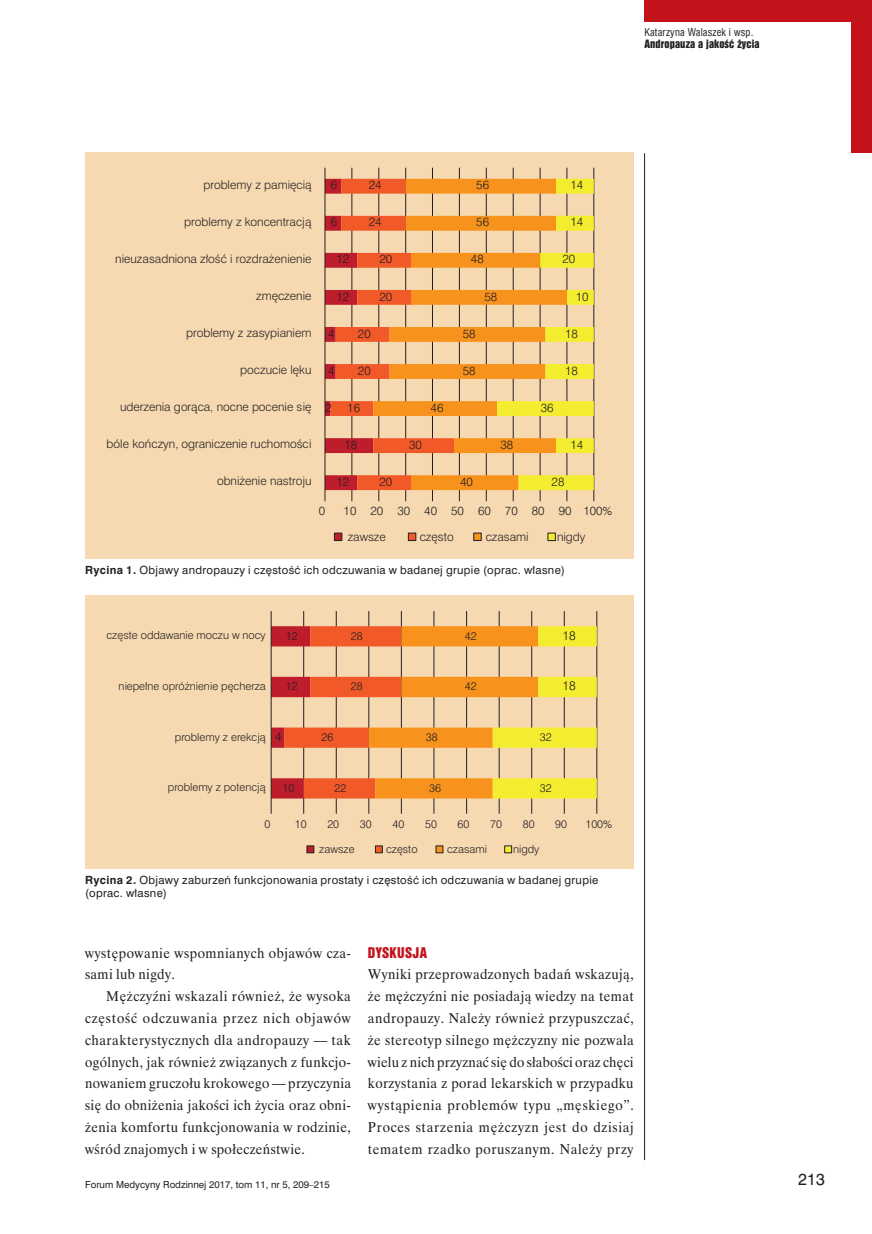
<style>
.page{position:relative;width:872px;height:1234px;background:#fff}
.page>*{position:absolute;margin:0;border:0;box-sizing:border-box;transform-origin:0 0}
.t1{font:15px "Swis 721 PL";color:#231f20}
._072_-_Tekst_-_nastę{font:14.25px/21.8px "Time Ibis EE";letter-spacing:.03em;color:#231f20;scale:.95 1}
._070_-_Tekst_-_pierw{font:14.25px/21.8px "Time Ibis EE";letter-spacing:.045em;color:#231f20;text-align:justify;scale:.95 1}
._081_-_Śródtytuł_1{font:13.5px "Swis 921 EU";letter-spacing:.025em;color:#c4121a}
.t2{font:12.45px "Swis 721 Lt EU";color:#231f20}
.t3{font:12px "Swis 721 Lt EU";color:#231f20}
.t4{font:11.1px "Swis 721 Lt EU";color:#231f20}
.R_-_Rycina_-_podpis{font:10.5px/12.9px "Swis 721 PL";letter-spacing:.03em;color:#231f20}
.t5{font:10.5px "Swis 721 Cn EU";letter-spacing:.01em;color:#231f20}
.t6{font:10.5px "Swis 921 EU";letter-spacing:.01em;color:#231f20}
.t7{font:9px "Swis 721 PL";color:#231f20}
.s1{font-weight:700}
</style>
<div class="page">
<hr style="left:644px;top:153px;width:1px;height:1006px;background:#231f20">
<div style="left:644px;top:0;width:228px;height:21px;background:#c4121a"></div>
<div style="left:850px;top:0;width:22px;height:153px;background:#c4121a"></div>
<div style="left:85px;top:152px;width:549px;height:406px;background:#f6d9b1"></div>
<hr style="left:351px;top:168px;width:1px;height:333px;background:#231f20">
<hr style="left:378px;top:168px;width:1px;height:333px;background:#231f20">
<hr style="left:405px;top:168px;width:1px;height:333px;background:#231f20">
<hr style="left:432px;top:168px;width:1px;height:333px;background:#231f20">
<hr style="left:459px;top:168px;width:1px;height:333px;background:#231f20">
<hr style="left:486px;top:168px;width:1px;height:333px;background:#231f20">
<hr style="left:513px;top:168px;width:1px;height:333px;background:#231f20">
<hr style="left:540px;top:168px;width:1px;height:333px;background:#231f20">
<hr style="left:566px;top:168px;width:1px;height:333px;background:#231f20">
<hr style="left:593px;top:168px;width:1px;height:333px;background:#231f20">
<svg style="left:326px;top:179px;width:47px;height:311px"></svg>
<svg style="left:373px;top:179px;width:124px;height:311px"></svg>
<svg style="left:497px;top:179px;width:97px;height:311px"></svg>
<hr style="left:325px;top:168px;width:1px;height:333px;background:#231f20">
<div style="left:334px;top:532px;width:8px;height:8px;background:#be1d2c;border:1px solid #231f20"></div>
<div style="left:408px;top:532px;width:8px;height:8px;background:#f15929;border:1px solid #231f20"></div>
<div style="left:473px;top:532px;width:8px;height:8px;background:#f7931d;border:1px solid #231f20"></div>
<svg style="left:547px;top:532px;width:8px;height:8px"></svg>
<div style="left:85px;top:595px;width:549px;height:273px;background:#f6d9b1"></div>
<div style="left:307px;top:845px;width:7px;height:7px;background:#be1d2c;border:1px solid #231f20"></div>
<svg style="left:375px;top:845px;width:7px;height:7px"></svg>
<svg style="left:436px;top:845px;width:7px;height:7px"></svg>
<div style="left:504px;top:845px;width:8px;height:7px;background:#f4ed2f;border:1px solid #231f20"></div>
<hr style="left:303px;top:611px;width:1px;height:202px;background:#231f20">
<hr style="left:336px;top:611px;width:1px;height:202px;background:#231f20">
<hr style="left:368px;top:611px;width:1px;height:202px;background:#231f20">
<hr style="left:401px;top:611px;width:1px;height:202px;background:#231f20">
<hr style="left:434px;top:611px;width:1px;height:202px;background:#231f20">
<hr style="left:466px;top:611px;width:1px;height:202px;background:#231f20">
<hr style="left:499px;top:611px;width:1px;height:202px;background:#231f20">
<hr style="left:531px;top:611px;width:1px;height:202px;background:#231f20">
<hr style="left:564px;top:611px;width:1px;height:202px;background:#231f20">
<hr style="left:596px;top:611px;width:1px;height:202px;background:#231f20">
<svg style="left:272px;top:626px;width:325px;height:172px"></svg>
<hr style="left:271px;top:611px;width:1px;height:202px;background:#231f20">
<p class="t5" style="left:644px;top:25px;width:110px">Katarzyna Walaszek i wsp.</p>
<p class="t6" style="left:644px;top:37px;width:117px">Andropauza a jakość życia</p>
<p class="t3" style="left:203px;top:177px;width:110px">problemy z pamięcią</p>
<p class="t3" style="left:331px;top:178px;width:8px">6</p>
<p class="t3" style="left:369px;top:178px;width:14px">24</p>
<p class="t3" style="left:476px;top:178px;width:14px">56</p>
<p class="t3" style="left:570px;top:178px;width:14px">14</p>
<p class="t3" style="left:184px;top:214px;width:129px">problemy z koncentracją</p>
<p class="t3" style="left:331px;top:215px;width:8px">6</p>
<p class="t3" style="left:369px;top:215px;width:14px">24</p>
<p class="t3" style="left:476px;top:215px;width:14px">56</p>
<p class="t3" style="left:570px;top:215px;width:14px">14</p>
<p class="t3" style="left:115px;top:251px;width:198px">nieuzasadniona złość i rozdrażenienie</p>
<p class="t3" style="left:336px;top:252px;width:14px">12</p>
<p class="t3" style="left:379px;top:252px;width:14px">20</p>
<p class="t3" style="left:471px;top:252px;width:14px">48</p>
<p class="t3" style="left:562px;top:252px;width:14px">20</p>
<p class="t3" style="left:256px;top:288px;width:57px">zmęczenie</p>
<p class="t3" style="left:336px;top:289px;width:14px">12</p>
<p class="t3" style="left:379px;top:289px;width:14px">20</p>
<p class="t3" style="left:484px;top:289px;width:14px">58</p>
<p class="t3" style="left:576px;top:289px;width:14px">10</p>
<p class="t3" style="left:186px;top:325px;width:127px">problemy z zasypianiem</p>
<p class="t3" style="left:328px;top:326px;width:8px">4</p>
<p class="t3" style="left:358px;top:326px;width:14px">20</p>
<p class="t3" style="left:463px;top:326px;width:14px">58</p>
<p class="t3" style="left:565px;top:326px;width:14px">18</p>
<p class="t3" style="left:240px;top:362px;width:73px">poczucie lęku</p>
<p class="t3" style="left:328px;top:363px;width:8px">4</p>
<p class="t3" style="left:358px;top:363px;width:14px">20</p>
<p class="t3" style="left:463px;top:363px;width:14px">58</p>
<p class="t3" style="left:565px;top:363px;width:14px">18</p>
<p class="t3" style="left:120px;top:399px;width:193px">uderzenia gorąca, nocne pocenie się</p>
<p class="t3" style="left:325px;top:400px;width:8px">2</p>
<p class="t3" style="left:347px;top:400px;width:14px">16</p>
<p class="t3" style="left:430px;top:400px;width:14px">46</p>
<p class="t3" style="left:541px;top:400px;width:14px">36</p>
<p class="t3" style="left:107px;top:436px;width:206px">bóle kończyn, ograniczenie ruchomości</p>
<p class="t3" style="left:344px;top:437px;width:14px">18</p>
<p class="t3" style="left:409px;top:437px;width:14px">30</p>
<p class="t3" style="left:500px;top:437px;width:14px">38</p>
<p class="t3" style="left:570px;top:437px;width:14px">14</p>
<p class="t3" style="left:217px;top:474px;width:96px">obniżenie nastroju</p>
<p class="t3" style="left:336px;top:474px;width:14px">12</p>
<p class="t3" style="left:379px;top:474px;width:14px">20</p>
<p class="t3" style="left:460px;top:474px;width:14px">40</p>
<p class="t3" style="left:551px;top:474px;width:14px">28</p>
<p class="t3" style="left:319px;top:503px;width:8px">0</p>
<p class="t3" style="left:343px;top:503px;width:270px">10 20 30 40 50 60 70 80 90 100%</p>
<p class="t3" style="left:348px;top:529px;width:40px">zawsze</p>
<p class="t3" style="left:420px;top:529px;width:35px">często</p>
<p class="t3" style="left:486px;top:529px;width:45px">czasami</p>
<p class="t3" style="left:557px;top:529px;width:30px">nigdy</p>
<p class="R_-_Rycina_-_podpis" style="left:85px;top:563px;width:481px"><span class="s1">Rycina 1.</span> Objawy andropauzy i częstość ich odczuwania w badanej grupie (oprac. własne)</p>
<p class="t4" style="left:107px;top:628px;width:161px">częste oddawanie moczu w nocy</p>
<p class="t4" style="left:286px;top:629px;width:13px">12</p>
<p class="t4" style="left:351px;top:629px;width:13px">28</p>
<p class="t4" style="left:465px;top:629px;width:13px">42</p>
<p class="t2" style="left:562px;top:627px;width:15px">18</p>
<p class="t4" style="left:119px;top:679px;width:149px">niepełne opróżnienie pęcherza</p>
<p class="t4" style="left:286px;top:679px;width:13px">12</p>
<p class="t4" style="left:351px;top:679px;width:13px">28</p>
<p class="t4" style="left:465px;top:679px;width:13px">42</p>
<p class="t2" style="left:562px;top:678px;width:15px">18</p>
<p class="t4" style="left:175px;top:729px;width:92px">problemy z erekcją</p>
<p class="t2" style="left:275px;top:729px;width:8px">4</p>
<p class="t4" style="left:321px;top:730px;width:13px">26</p>
<p class="t4" style="left:426px;top:730px;width:13px">38</p>
<p class="t4" style="left:540px;top:730px;width:13px">32</p>
<p class="t4" style="left:168px;top:780px;width:99px">problemy z potencją</p>
<p class="t4" style="left:282px;top:781px;width:13px">10</p>
<p class="t4" style="left:334px;top:781px;width:13px">22</p>
<p class="t4" style="left:429px;top:781px;width:13px">36</p>
<p class="t4" style="left:540px;top:781px;width:13px">32</p>
<p class="t4" style="left:265px;top:817px;width:7px">0</p>
<p class="t4" style="left:295px;top:817px;width:13px">10</p>
<p class="t4" style="left:327px;top:817px;width:13px">20</p>
<p class="t4" style="left:360px;top:817px;width:13px">30</p>
<p class="t4" style="left:392px;top:817px;width:13px">40</p>
<p class="t4" style="left:425px;top:817px;width:13px">50</p>
<p class="t4" style="left:457px;top:817px;width:13px">60</p>
<p class="t4" style="left:490px;top:817px;width:13px">70</p>
<p class="t4" style="left:523px;top:817px;width:13px">80</p>
<p class="t4" style="left:555px;top:817px;width:13px">90</p>
<p class="t4" style="left:585px;top:817px;width:28px">100%</p>
<p class="t4" style="left:319px;top:842px;width:37px">zawsze</p>
<p class="t4" style="left:386px;top:842px;width:33px">często</p>
<p class="t4" style="left:447px;top:842px;width:41px">czasami</p>
<p class="t4" style="left:513px;top:842px;width:28px">nigdy</p>
<p class="R_-_Rycina_-_podpis" style="left:85px;top:873px;width:515px"><span class="s1">Rycina 2.</span> Objawy zaburzeń funkcjonowania prostaty i częstość ich odczuwania w badanej grupie (oprac. własne)</p>
<p class="_072_-_Tekst_-_nastę" style="left:85px;top:941px;width:281px">występowanie wspomnianych objawów cza&shy;sami lub nigdy.</p>
<p class="_072_-_Tekst_-_nastę" style="left:85px;top:985px;width:281px;text-align:justify;text-indent:21px">Mężczyźni wskazali również, że wysoka częstość odczuwania przez nich objawów charakterystycznych dla andropauzy — tak ogólnych, jak również związanych z funkcjo&shy;nowaniem gruczołu krokowego — przyczynia się do obniżenia jakości ich życia oraz obni&shy;żenia komfortu funkcjonowania w rodzinie, wśród znajomych i w społeczeństwie.</p>
<p class="_081_-_Śródtytuł_1" style="left:368px;top:943px;width:60px">DYSKUSJA</p>
<p class="_070_-_Tekst_-_pierw" style="left:368px;top:963px;width:281px">Wyniki przeprowadzonych badań wskazują, że mężczyźni nie posiadają wiedzy na temat andropauzy. Należy również przypuszczać, że stereotyp silnego mężczyzny nie pozwala wielu z nich przyznać się do słabości oraz chęci korzystania z porad lekarskich w przypadku wystąpienia problemów typu „męskiego”.<br>Proces starzenia mężczyzn jest do dzisiaj tematem rzadko poruszanym. Należy przy</p>
<p class="t7" style="left:85px;top:1178px;width:246px">Forum Medycyny Rodzinnej 2017, tom 11, nr 5, 209–215</p>
<p class="t1" style="left:798px;top:1169px;width:29px">213</p>
</div>
